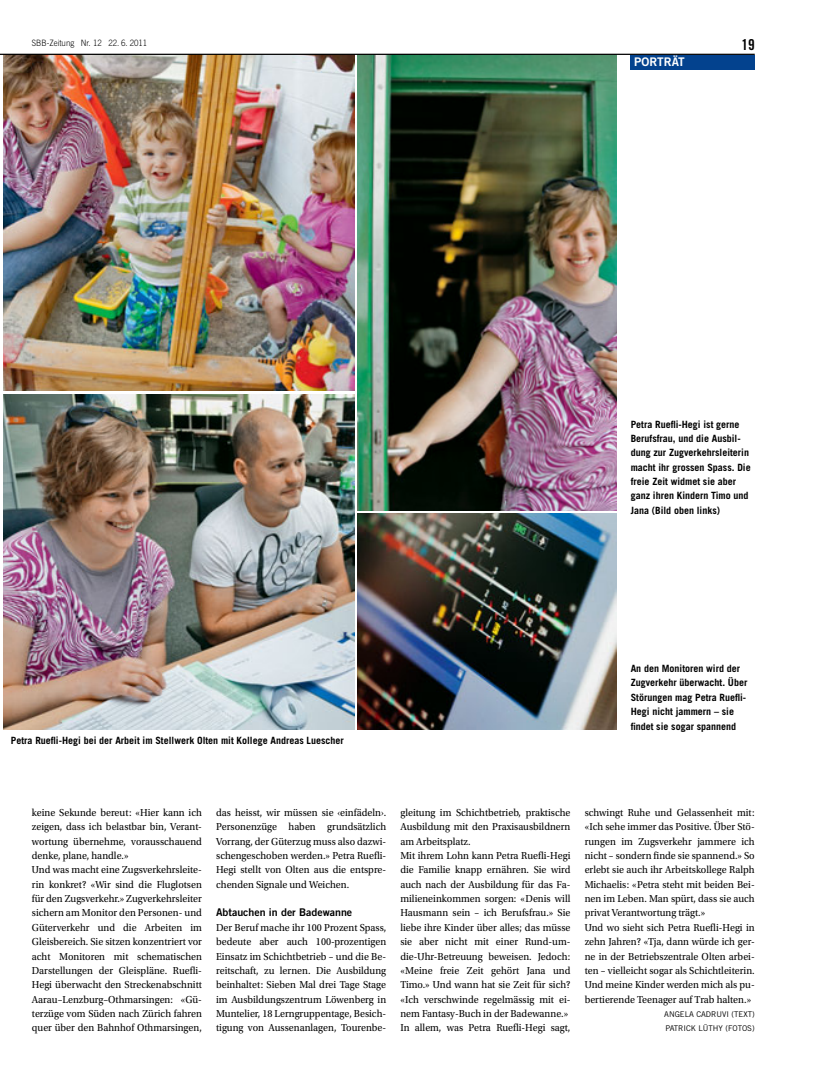
<style>
.page{position:relative;width:815px;height:1081px;background:#fff}
.page>*{position:absolute;margin:0;border:0;box-sizing:border-box;transform-origin:0 0}
.t1{font:15px "Trade Gothic LT Std Bd Cn 20";color:#000}
.t2{font:11.88px "Trade Gothic LT Std Bd 2";color:#fff}
.t3{font:10.62px/14.4px "Utopia Std";color:#000;scale:.95 1}
.t4{font:10.62px "Trade Gothic LT Std Bd 2";color:#000}
.t5{font:700 10px/14.4px "Trade Gothic LT Std";color:#000}
.t6{font:300 8.75px "Trade Gothic LT Std";color:#000;scale:.9 1}
.t7{font:7.88px/14.4px "Trade Gothic LT Std";color:#000}
</style>
<div class="page">
<img style="left:358px;top:55px;width:259px;height:455px">
<img style="left:358px;top:514px;width:259px;height:215px">
<img style="left:4px;top:394px;width:350px;height:335px">
<img style="left:4px;top:55px;width:350px;height:335px">
<hr style="left:0;top:54px;width:755px;height:1px;background:#000">
<div style="left:631px;top:55px;width:124px;height:14px;background:#03428e"></div>
<p class="t6" style="left:32px;top:37px;width:130px">SBB-Zeitung Nr. 12 22. 6. 2011</p>
<p class="t2" style="left:634px;top:54px;width:52px">Porträt</p>
<h1 class="t1" style="left:741px;top:36px;width:15px">19</h1>
<p class="t5" style="left:631px;top:417px;width:121px">Petra Ruefli-Hegi ist gerne<br>Berufsfrau, und die Ausbil&shy;dung zur Zugverkehrsleiterin macht ihr grossen Spass. Die freie Zeit widmet sie aber ganz ihren Kindern Timo und<br>Jana (Bild oben links)</p>
<p class="t5" style="left:11px;top:733px;width:334px">Petra Ruefli-Hegi bei der Arbeit im Stellwerk Olten mit Kollege Andreas Luescher</p>
<p class="t5" style="left:631px;top:661px;width:118px">An den Monitoren wird der<br>Zugverkehr überwacht. Über<br>Störungen mag Petra Ruefli-<br>Hegi nicht jammern – sie findet sie sogar spannend</p>
<p class="t3" style="left:32px;top:805px;width:181px">keine Sekunde bereut: «Hier kann ich zeigen, dass ich belastbar bin, Verant&shy;wortung übernehme, vorausschauend denke, plane, handle.»<br>Und was macht eine Zugsverkehrsleite&shy;rin konkret? «Wir sind die Fluglotsen für den Zugsverkehr.» Zugverkehrsleiter sichern am Monitor den Personen- und Güterverkehr und die Arbeiten im Gleisbereich. Sie sitzen konzentriert vor acht Monitoren mit schematischen Darstellungen der Gleispläne. Ruefli-Hegi überwacht den Streckenabschnitt Aarau–Lenzburg–Othmarsingen: «Gü&shy;terzüge vom Süden nach Zürich fahren quer über den Bahnhof Othmarsingen,</p>
<p class="t3" style="left:216px;top:805px;width:181px;text-align:justify">das heisst, wir müssen sie ‹einfädeln›.<br>Personenzüge haben grundsätzlich Vorrang, der Güterzug muss also dazwi&shy;schengeschoben werden.» Petra Ruefli-Hegi stellt von Olten aus die entspre&shy;chenden Signale und Weichen.</p>
<p class="t4" style="left:216px;top:906px;width:138px">Abtauchen in der Badewanne</p>
<p class="t3" style="left:216px;top:920px;width:181px;text-align:justify">Der Beruf mache ihr 100 Prozent Spass, bedeute aber auch 100-prozentigen Einsatz im Schichtbetrieb – und die Be&shy;reitschaft, zu lernen. Die Ausbildung beinhaltet: Sieben Mal drei Tage Stage im Ausbildungszentrum Löwenberg in Muntelier, 18 Lerngruppentage, Besich&shy;tigung von Aussenanlagen, Tourenbe-</p>
<p class="t3" style="left:400px;top:805px;width:181px">gleitung im Schichtbetrieb, praktische Ausbildung mit den Praxisausbildnern am Arbeitsplatz.<br>Mit ihrem Lohn kann Petra Ruefli-Hegi die Familie knapp ernähren. Sie wird auch nach der Ausbildung für das Fa&shy;milieneinkommen sorgen: «Denis will Hausmann sein – ich Berufsfrau.» Sie liebe ihre Kinder über alles; das müsse sie aber nicht mit einer Rund-um&shy;die-Uhr-Betreuung beweisen. Jedoch: «Meine freie Zeit gehört Jana und Timo.» Und wann hat sie Zeit für sich? «Ich verschwinde regelmässig mit ei&shy;nem Fantasy-Buch in der Badewanne.» In allem, was Petra Ruefli-Hegi sagt,</p>
<p class="t3" style="left:585px;top:805px;width:181px">schwingt Ruhe und Gelassenheit mit: «Ich sehe immer das Positive. Über Stö&shy;rungen im Zugsverkehr jammere ich nicht – sondern finde sie spannend.» So erlebt sie auch ihr Arbeitskollege Ralph Michaelis: «Petra steht mit beiden Bei&shy;nen im Leben. Man spürt, dass sie auch privat Verantwortung trägt.»<br>Und wo sieht sich Petra Ruefli-Hegi in zehn Jahren? «Tja, dann würde ich ger&shy;ne in der Betriebszentrale Olten arbei&shy;ten – vielleicht sogar als Schichtleiterin.<br>Und meine Kinder werden mich als pu&shy;bertierende Teenager auf Trab halten.»</p>
<p class="t7" style="left:664px;top:1007px;width:92px">ANGELA CADRUVI (TEXT)<br>PATRICK LÜTHY (FOTOS)</p>
</div>
